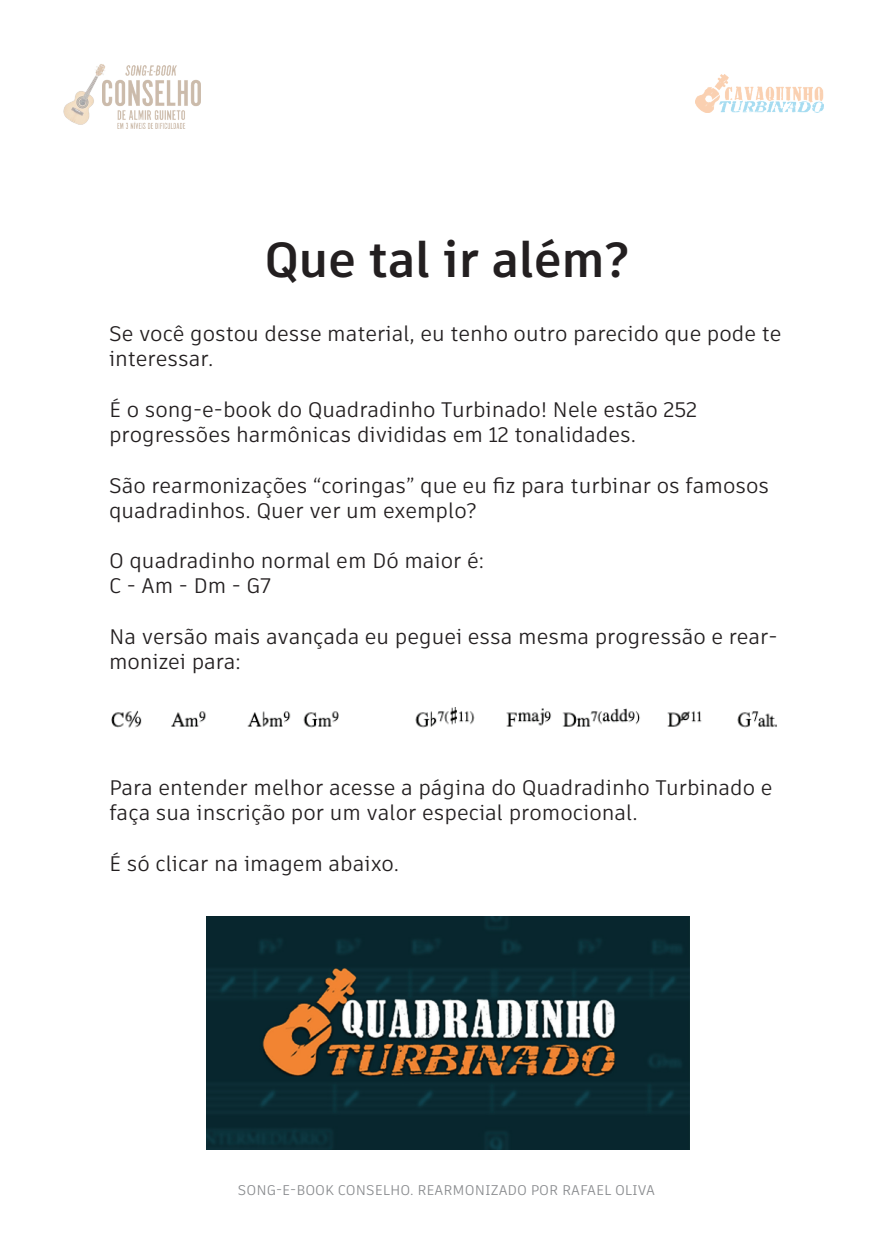
<style>
.page{position:relative;width:893px;height:1241px;background:#fff}
.page>*{position:absolute;margin:0;border:0;box-sizing:border-box;transform-origin:0 0}
.t1{font:700 49px "Artifakt Element";color:#231f20}
.t2{font:21px/25.2px "Artifakt Element";color:#231f20}
.t3{font:14px "Artifakt Element";color:#8a8c8f}
</style>
<div class="page">
<img style="left:696px;top:75px;width:128px;height:38px">
<img style="left:63px;top:64px;width:42px;height:60px">
<img style="left:103px;top:66px;width:97px;height:63px">
<img style="left:111px;top:707px;width:666px;height:21px">
<img style="left:206px;top:916px;width:483px;height:233px">
<h1 class="t1" style="left:264px;top:225px;width:366px">Que tal ir além?</h1>
<p class="t2" style="left:109px;top:321px;width:674px">Se você gostou desse material, eu tenho outro parecido que pode te interessar.</p>
<p class="t2" style="left:109px;top:397px;width:590px">É o song-e-book do Quadradinho Turbinado! Nele estão 252 progressões harmônicas divididas em 12 tonalidades.</p>
<p class="t2" style="left:109px;top:472px;width:662px">São rearmonizações “coringas” que eu fiz para turbinar os famosos quadradinhos. Quer ver um exemplo?</p>
<p class="t2" style="left:109px;top:548px;width:377px">O quadradinho normal em Dó maior é:<br>C - Am - Dm - G7</p>
<p class="t2" style="left:109px;top:623px;width:670px">Na versão mais avançada eu peguei essa mesma progressão e rear&shy;monizei para:</p>
<p class="t2" style="left:109px;top:775px;width:665px">Para entender melhor acesse a página do Quadradinho Turbinado e faça sua inscrição por um valor especial promocional.</p>
<p class="t2" style="left:109px;top:850px;width:292px">É só clicar na imagem abaixo.</p>
<p class="t3" style="left:238px;top:1180px;width:419px">SONG-E-BOOK CONSELHO. REARMONIZADO POR RAFAEL OLIVA</p>
</div>
